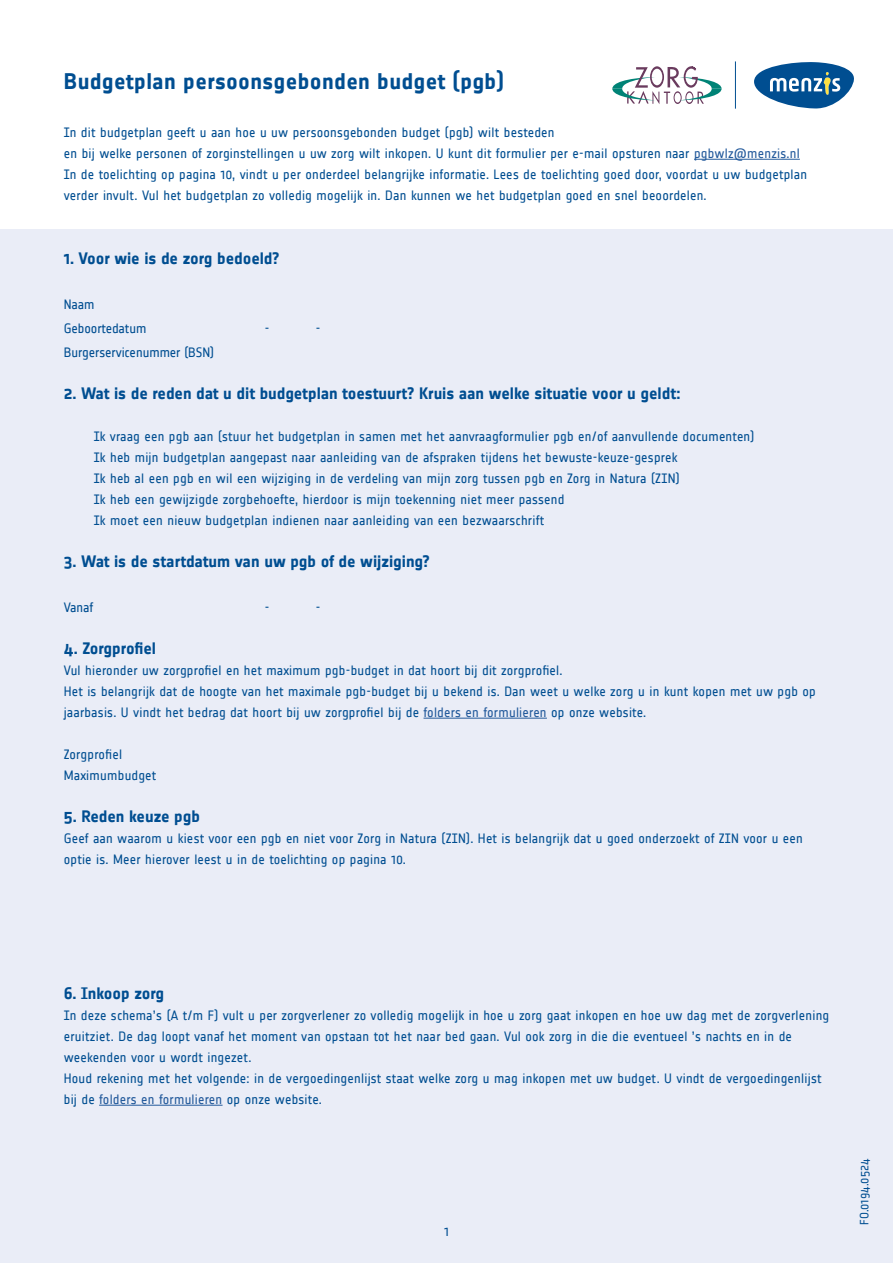
<style>
.page{position:relative;width:893px;height:1263px;background:#fff}
.page>*{position:absolute;margin:0;border:0;box-sizing:border-box;transform-origin:0 0}
.kop{font:700 22.5px "Notes";letter-spacing:.015em;color:#004e91}
.Kopjes{font:700 16.5px "Notes";letter-spacing:-.005em;color:#004e91}
.Tekst{font:13.5px/21px "Notes";letter-spacing:.015em;color:#004e91}
.Basistekst{font:13.5px "Notes";letter-spacing:-.005em;color:#004e91}
.kop-2{font:12px "Notes";color:#004e91}
.s1{color:#22599b}
</style>
<div class="page">
<div style="left:0;top:230px;width:893px;height:1033px;background:#eaedf7"></div>
<svg style="left:612px;top:66px;width:110px;height:38px"></svg>
<svg style="left:754px;top:62px;width:100px;height:46px"></svg>
<hr style="left:735px;top:61px;width:1px;height:48px;background:#004e91">
<hr style="left:694px;top:159px;width:106px;height:1px;background:#22599b">
<hr style="left:423px;top:718px;width:124px;height:1px;background:#22599b">
<hr style="left:99px;top:1105px;width:124px;height:1px;background:#22599b">
<p class="kop" style="left:64px;top:69px;width:442px">Budgetplan persoonsgebonden budget (pgb)</p>
<p class="Tekst" style="left:64px;top:122px;width:492px">In dit budgetplan geeft u aan hoe u uw persoonsgebonden budget (pgb) wilt besteden</p>
<p class="Tekst" style="left:64px;top:143px;width:738px">en bij welke personen of zorginstellingen u uw zorg wilt inkopen. U kunt dit formulier per e-mail opsturen naar <span class="s1">pgbwlz@menzis.nl</span></p>
<p class="Tekst" style="left:64px;top:164px;width:745px">In de toelichting op pagina 10, vindt u per onderdeel belangrijke informatie. Lees de toelichting goed door, voordat u uw budgetplan verder invult. Vul het budgetplan zo volledig mogelijk in. Dan kunnen we het budgetplan goed en snel beoordelen.</p>
<p class="Kopjes" style="left:64px;top:249px;width:218px">1. Voor wie is de zorg bedoeld?</p>
<p class="Basistekst" style="left:64px;top:297px;width:32px">Naam</p>
<p class="Basistekst" style="left:64px;top:321px;width:84px">Geboortedatum</p>
<p class="Basistekst" style="left:265px;top:321px;width:6px">-</p>
<p class="Basistekst" style="left:316px;top:321px;width:6px">-</p>
<p class="Basistekst" style="left:64px;top:345px;width:152px">Burgerservicenummer (BSN)</p>
<p class="Kopjes" style="left:64px;top:384px;width:618px">2. Wat is de reden dat u dit budgetplan toestuurt? Kruis aan welke situatie voor u geldt:</p>
<p class="Tekst" style="left:94px;top:426px;width:662px">Ik vraag een pgb aan (stuur het budgetplan in samen met het aanvraagformulier pgb en/of aanvullende documenten)</p>
<p class="Tekst" style="left:94px;top:447px;width:585px">Ik heb mijn budgetplan aangepast naar aanleiding van de afspraken tijdens het bewuste-keuze-gesprek</p>
<p class="Tekst" style="left:94px;top:468px;width:587px">Ik heb al een pgb en wil een wijziging in de verdeling van mijn zorg tussen pgb en Zorg in Natura (ZIN)</p>
<p class="Tekst" style="left:94px;top:489px;width:472px">Ik heb een gewijzigde zorgbehoefte, hierdoor is mijn toekenning niet meer passend</p>
<p class="Tekst" style="left:94px;top:510px;width:452px">Ik moet een nieuw budgetplan indienen naar aanleiding van een bezwaarschrift</p>
<p class="Kopjes" style="left:64px;top:552px;width:368px">3. Wat is de startdatum van uw pgb of de wijziging?</p>
<p class="Basistekst" style="left:64px;top:600px;width:31px">Vanaf</p>
<p class="Basistekst" style="left:265px;top:600px;width:6px">-</p>
<p class="Basistekst" style="left:316px;top:600px;width:6px">-</p>
<p class="Kopjes" style="left:64px;top:639px;width:94px">4. Zorgprofiel</p>
<p class="Tekst" style="left:64px;top:660px;width:500px">Vul hieronder uw zorgprofiel en het maximum pgb-budget in dat hoort bij dit zorgprofiel.</p>
<p class="Tekst" style="left:64px;top:681px;width:754px">Het is belangrijk dat de hoogte van het maximale pgb-budget bij u bekend is. Dan weet u welke zorg u in kunt kopen met uw pgb op jaarbasis. U vindt het bedrag dat hoort bij uw zorgprofiel bij de <span class="s1">folders en formulieren</span> op onze website.</p>
<p class="Tekst" style="left:64px;top:744px;width:60px">Zorgprofiel</p>
<p class="Tekst" style="left:64px;top:765px;width:94px">Maximumbudget</p>
<p class="Kopjes" style="left:64px;top:807px;width:138px">5. Reden keuze pgb</p>
<p class="Tekst" style="left:64px;top:828px;width:740px">Geef aan waarom u kiest voor een pgb en niet voor Zorg in Natura (ZIN). Het is belangrijk dat u goed onderzoekt of ZIN voor u een optie is. Meer hierover leest u in de toelichting op pagina 10.</p>
<p class="Kopjes" style="left:64px;top:984px;width:102px">6. Inkoop zorg</p>
<p class="Tekst" style="left:64px;top:1005px;width:767px">In deze schema’s (A t/m F) vult u per zorgverlener zo volledig mogelijk in hoe u zorg gaat inkopen en hoe uw dag met de zorgverlening eruitziet. De dag loopt vanaf het moment van opstaan tot het naar bed gaan. Vul ook zorg in die die eventueel ’s nachts en in de weekenden voor u wordt ingezet.</p>
<p class="Tekst" style="left:64px;top:1068px;width:759px">Houd rekening met het volgende: in de vergoedingenlijst staat welke zorg u mag inkopen met uw budget. U vindt de vergoedingenlijst bij de <span class="s1">folders en formulieren</span> op onze website.</p>
<p class="Tekst" style="left:444px;top:1221px;width:6px">1</p>
<p class="kop-2" style="left:858px;top:1225px;width:68px;rotate:-90deg">FO.0194.0524</p>
</div>
